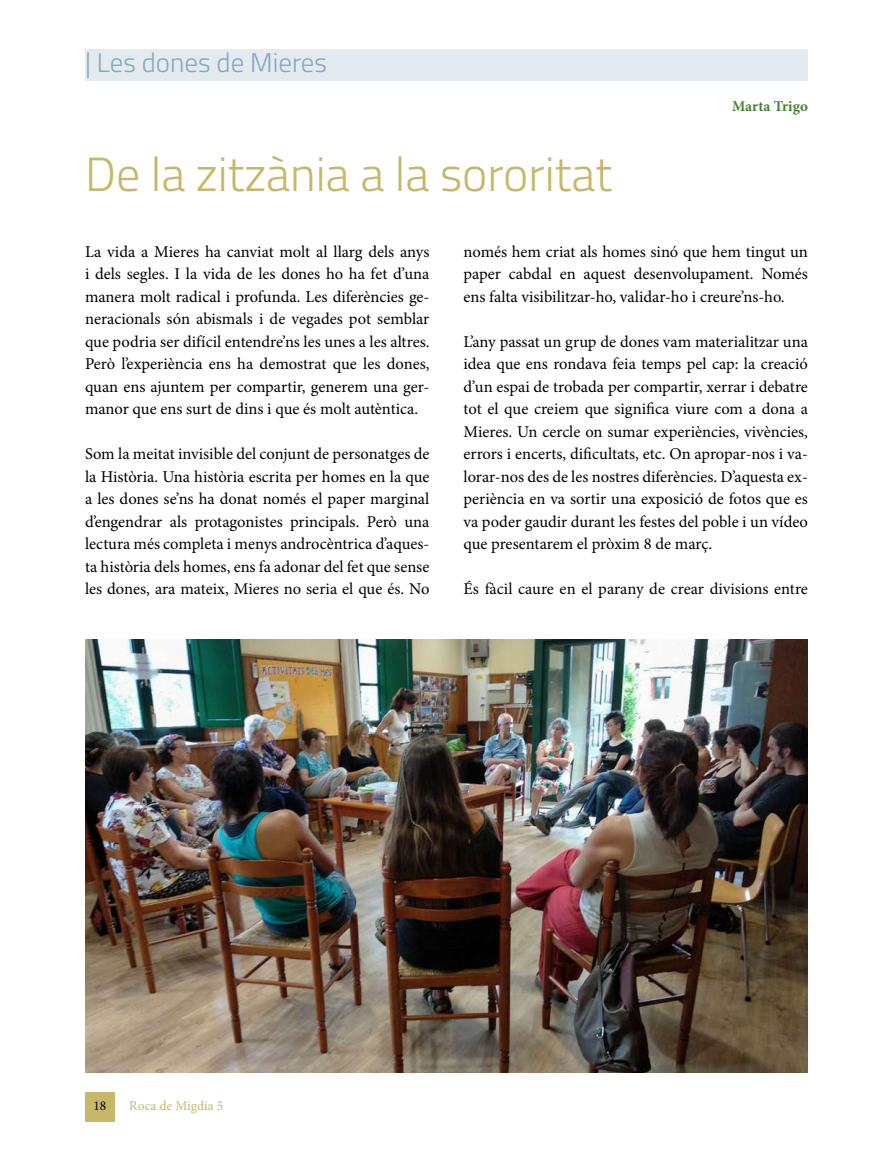
<style>
.page{position:relative;width:893px;height:1170px;background:#fff}
.page>*{position:absolute;margin:0;border:0;box-sizing:border-box;transform-origin:0 0}
.t1{font:300 48px "Titillium";color:#c6b868}
.t2{font:300 27px "Titillium";color:#82aabd}
.t3{font:16.5px/22.5px "Minion Pro";color:#000;text-align:justify}
.t4{font:700 15px "Minion Pro";color:#468131}
.t5{font:13.5px "Minion Pro";color:#c6b868}
.t6{font:13.5px "Minion Pro";color:#000}
</style>
<div class="page">
<div style="left:85px;top:49px;width:722px;height:31px;background:#e4ebf0"></div>
<img style="left:85px;top:639px;width:722px;height:432px">
<div style="left:85px;top:1091px;width:30px;height:30px;background:#c6b868"></div>
<h2 class="t2" style="left:85px;top:43px;width:243px">| Les dones de Mieres</h2>
<h1 class="t1" style="left:85px;top:140px;width:529px">De la zitzània a la sororitat</h1>
<p class="t4" style="left:732px;top:95px;width:77px">Marta Trigo</p>
<p class="t3" style="left:85px;top:240px;width:346px">La vida a Mieres ha canviat molt al llarg dels anys i dels segles. I la vida de les dones ho ha fet d’una manera molt radical i profunda. Les diferències ge&shy;neracionals són abismals i de vegades pot semblar que podria ser difícil entendre’ns les unes a les altres.<br>Però l’experiència ens ha demostrat que les dones, quan ens ajuntem per compartir, generem una ger&shy;manor que ens surt de dins i que és molt autèntica.</p>
<p class="t3" style="left:85px;top:442px;width:346px">Som la meitat invisible del conjunt de personatges de la Història. Una història escrita per homes en la que a les dones se’ns ha donat només el paper marginal d’engendrar als protagonistes principals. Però una lectura més completa i menys androcèntrica d’aques&shy;ta història dels homes, ens fa adonar del fet que sense les dones, ara mateix, Mieres no seria el que és. No</p>
<p class="t3" style="left:463px;top:240px;width:346px">només hem criat als homes sinó que hem tingut un paper cabdal en aquest desenvolupament. Només ens falta visibilitzar-ho, validar-ho i creure’ns-ho.</p>
<p class="t3" style="left:463px;top:330px;width:346px">L’any passat un grup de dones vam materialitzar una idea que ens rondava feia temps pel cap: la creació d’un espai de trobada per compartir, xerrar i debatre tot el que creiem que significa viure com a dona a Mieres. Un cercle on sumar experiències, vivències, errors i encerts, dificultats, etc. On apropar-nos i va&shy;lorar-nos des de les nostres diferències. D’aquesta ex&shy;periència en va sortir una exposició de fotos que es va poder gaudir durant les festes del poble i un vídeo que presentarem el pròxim 8 de març.</p>
<p class="t3" style="left:463px;top:578px;width:346px">És fàcil caure en el parany de crear divisions entre</p>
<p class="t6" style="left:93px;top:1096px;width:14px">18</p>
<p class="t5" style="left:129px;top:1096px;width:96px">Roca de Migdia 5</p>
</div>
